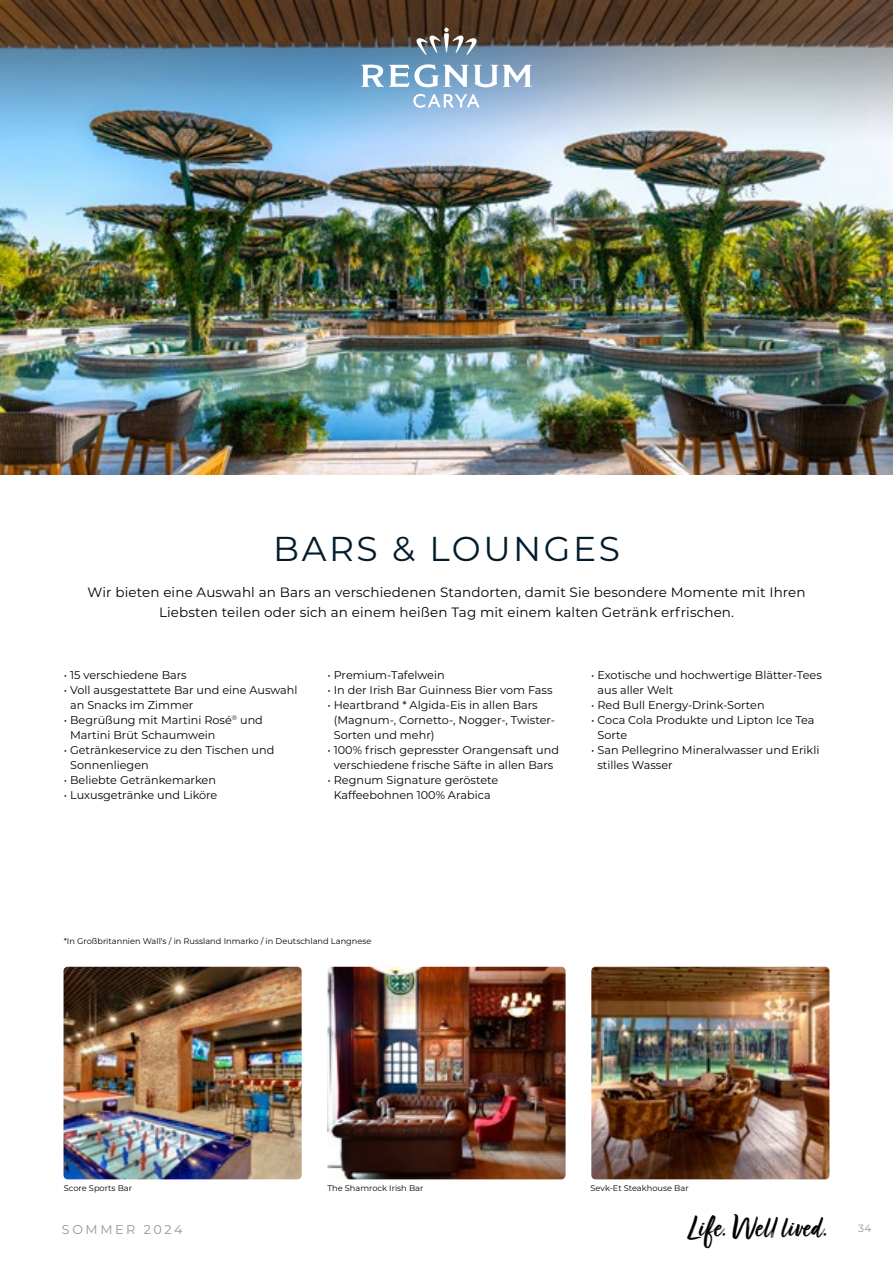
<style>
.page{position:relative;width:893px;height:1263px;background:#fff}
.page>*{position:absolute;margin:0;border:0;box-sizing:border-box;transform-origin:0 0}
.t1{font:34.5px "Montserrat";letter-spacing:.075em;color:#031c2d}
.t2{font:33px "Turbinado Bold Dry Pro";color:#000}
.t3{font:13.5px/19.5px "Montserrat";letter-spacing:.01em;color:#000;text-align:center}
.t4{font:12.75px "Montserrat";letter-spacing:.2em;color:#939699}
.t5{font:11.25px/15px "Montserrat";color:#000}
.t6{font:10.5px "Montserrat";color:#939699}
.t7{font:8.25px "Montserrat";color:#000}
</style>
<div class="page">
<img style="left:64px;top:967px;width:238px;height:212px">
<img style="left:0;top:425px;width:893px;height:49px">
<img style="left:327px;top:967px;width:239px;height:212px">
<img style="left:591px;top:967px;width:238px;height:212px">
<img style="left:0;top:0;width:893px;height:425px">
<svg style="left:413px;top:94px;width:67px;height:14px"></svg>
<svg style="left:361px;top:64px;width:107px;height:23px"></svg>
<svg style="left:474px;top:65px;width:57px;height:22px"></svg>
<svg style="left:416px;top:28px;width:61px;height:27px"></svg>
<h1 class="t1" style="left:273px;top:525px;width:348px">BARS &amp; LOUNGES</h1>
<p class="t3" style="left:88px;top:582px;width:720px">Wir bieten eine Auswahl an Bars an verschiedenen Standorten, damit Sie besondere Momente mit Ihren<br>Liebsten teilen oder sich an einem heißen Tag mit einem kalten Getränk erfrischen.</p>
<p class="t5" style="left:64px;top:667px;width:125px">• 15 verschiedene Bars</p>
<p class="t5" style="left:70px;top:682px;width:229px;text-indent:-6px">• Voll ausgestattete Bar und eine Auswahl an Snacks im Zimmer</p>
<p class="t5" style="left:70px;top:712px;width:194px;text-indent:-6px">• Begrüßung mit Martini Rosé<sup>®</sup> und<br>Martini Brüt Schaumwein</p>
<p class="t5" style="left:70px;top:742px;width:206px;text-indent:-6px">• Getränkeservice zu den Tischen und<br>Sonnenliegen</p>
<p class="t5" style="left:64px;top:772px;width:154px">• Beliebte Getränkemarken</p>
<p class="t5" style="left:64px;top:787px;width:155px">• Luxusgetränke und Liköre</p>
<p class="t5" style="left:327px;top:667px;width:119px">• Premium-Tafelwein</p>
<p class="t5" style="left:327px;top:682px;width:227px">• In der Irish Bar Guinness Bier vom Fass</p>
<p class="t5" style="left:334px;top:697px;width:223px;text-indent:-6px">• Heartbrand * Algida-Eis in allen Bars (Magnum-, Cornetto-, Nogger-, Twister-<br>Sorten und mehr)</p>
<p class="t5" style="left:327px;top:742px;width:233px;text-align:center">• 100% frisch gepresster Orangensaft und verschiedene frische Säfte in allen Bars</p>
<p class="t5" style="left:327px;top:772px;width:172px;text-align:center">• Regnum Signature geröstete<br>Kaffeebohnen 100% Arabica</p>
<p class="t5" style="left:597px;top:667px;width:226px;text-indent:-6px">• Exotische und hochwertige Blätter-Tees aus aller Welt</p>
<p class="t5" style="left:591px;top:697px;width:175px">• Red Bull Energy-Drink-Sorten</p>
<p class="t5" style="left:597px;top:712px;width:219px;text-indent:-6px">• Coca Cola Produkte und Lipton Ice Tea<br>Sorte</p>
<p class="t5" style="left:597px;top:742px;width:223px;text-indent:-6px">• San Pellegrino Mineralwasser und Erikli stilles Wasser</p>
<p class="t7" style="left:64px;top:935px;width:309px">*In Großbritannien Wall's / in Russland Inmarko / in Deutschland Langnese</p>
<p class="t7" style="left:64px;top:1182px;width:70px">Score Sports Bar</p>
<p class="t7" style="left:327px;top:1182px;width:97px">The Shamrock Irish Bar</p>
<p class="t7" style="left:591px;top:1182px;width:100px">Sevk-Et Steakhouse Bar</p>
<h2 class="t2" style="left:688px;top:1209px;width:142px">Life. Well lived.</h2>
<p class="t4" style="left:62px;top:1221px;width:122px">SOMMER 2024</p>
<p class="t6" style="left:858px;top:1221px;width:15px">34</p>
</div>
